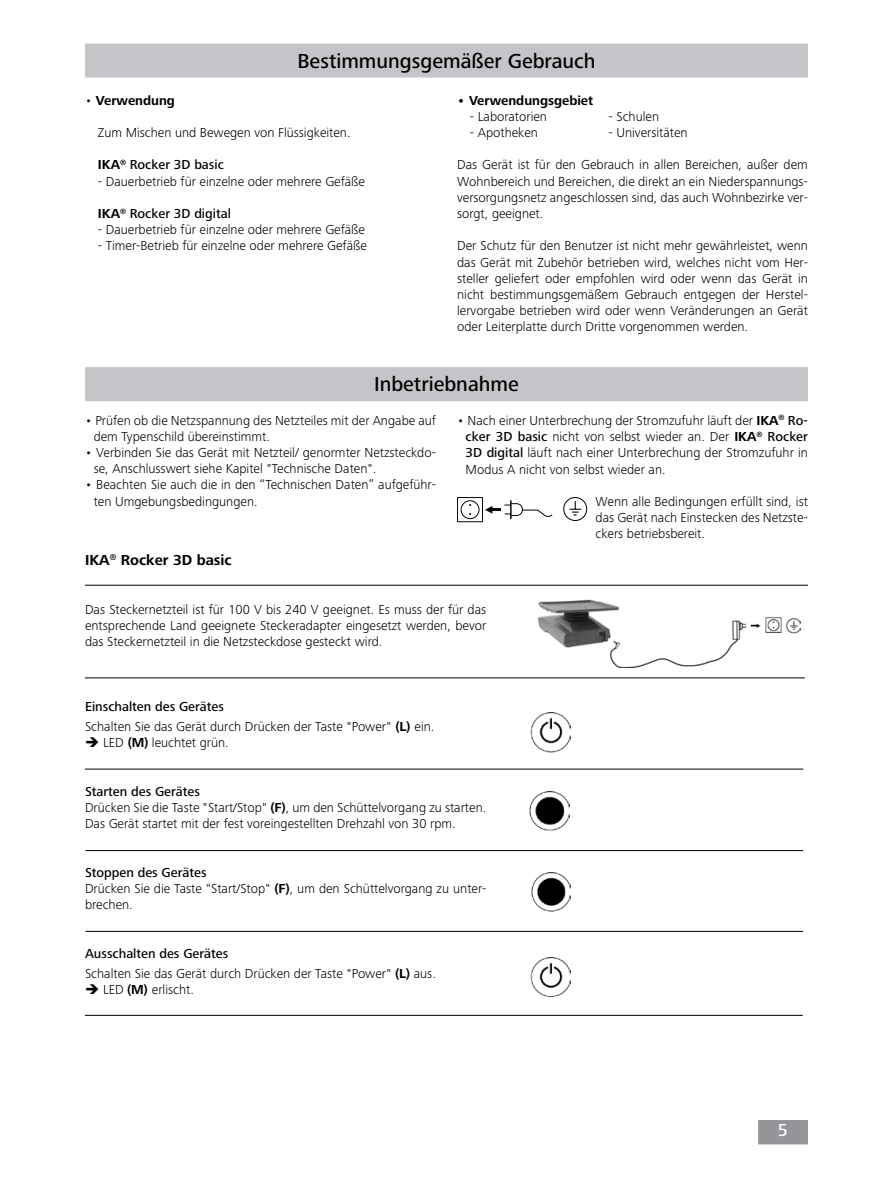
<style>
.page{position:relative;width:893px;height:1187px;background:#fff}
.page>*{position:absolute;margin:0;border:0;box-sizing:border-box;transform-origin:0 0}
.t1{font:500 21px "Frutiger Next IKA";color:#000}
.t2{font:500 18px "Frutiger Next IKA";color:#fff}
.t3{font:700 15px "Frutiger Next IKA";color:#000}
.t4{font:300 13.5px/16.2px "Frutiger Next IKA";color:#000}
.t5{font:500 13.5px "Frutiger Next IKA";color:#000}
.t6{font:700 13.5px "Frutiger Next IKA";color:#000}
.s1{font-weight:300}
.s2{font-weight:700}
.s3{font-weight:500}
</style>
<div class="page">
<div style="left:758px;top:1119px;width:50px;height:25px;background:#959498;border:2px solid #68676c"></div>
<div style="left:86px;top:44px;width:721px;height:33px;background:#c3c5c8"></div>
<div style="left:85px;top:43px;width:723px;height:35px;border:2px solid #c3c5c8"></div>
<div style="left:86px;top:368px;width:721px;height:32px;background:#c3c5c8"></div>
<div style="left:85px;top:367px;width:723px;height:34px;border:2px solid #c3c5c8"></div>
<div style="left:563px;top:497px;width:24px;height:24px;border:1px solid #000;border-radius:50%"></div>
<svg style="left:569px;top:501px;width:12px;height:14px"></svg>
<svg style="left:457px;top:497px;width:96px;height:25px"></svg>
<img style="left:537px;top:599px;width:263px;height:68px">
<img style="left:529px;top:791px;width:40px;height:40px">
<img style="left:530px;top:712px;width:40px;height:41px">
<hr style="left:85px;top:677px;width:720px;height:1px;background:#000">
<hr style="left:85px;top:585px;width:723px;height:1px;background:#000">
<hr style="left:86px;top:850px;width:717px;height:1px;background:#000">
<hr style="left:86px;top:931px;width:717px;height:1px;background:#000">
<img style="left:531px;top:872px;width:39px;height:40px">
<hr style="left:85px;top:768px;width:718px;height:1px;background:#000">
<hr style="left:85px;top:1014px;width:718px;height:1px;background:#000">
<img style="left:530px;top:957px;width:40px;height:41px">
<h1 class="t1" style="left:297px;top:49px;width:300px">Bestimmungsgemäßer Gebrauch</h1>
<p class="t6" style="left:457px;top:92px;width:138px">• Verwendungsgebiet</p>
<p class="t4" style="left:470px;top:108px;width:79px">- Laboratorien</p>
<p class="t4" style="left:609px;top:108px;width:52px">- Schulen</p>
<p class="t4" style="left:470px;top:124px;width:70px">- Apotheken</p>
<p class="t4" style="left:609px;top:124px;width:81px">- Universitäten</p>
<p class="t4" style="left:457px;top:157px;width:352px;text-align:justify">Das Gerät ist für den Gebrauch in allen Bereichen, außer dem Wohnbereich und Bereichen, die direkt an ein Niederspannungs&shy;versorgungsnetz angeschlossen sind, das auch Wohnbezirke ver&shy;sorgt, geeignet.</p>
<p class="t4" style="left:457px;top:238px;width:352px;text-align:justify">Der Schutz für den Benutzer ist nicht mehr gewährleistet, wenn das Gerät mit Zubehör betrieben wird, welches nicht vom Her&shy;steller geliefert oder empfohlen wird oder wenn das Gerät in nicht bestimmungsgemäßem Gebrauch entgegen der Herstel&shy;lervorgabe betrieben wird oder wenn Veränderungen an Gerät oder Leiterplatte durch Dritte vorgenommen werden.</p>
<p class="t6" style="left:85px;top:92px;width:91px"><span class="s1">•</span> Verwendung</p>
<p class="t4" style="left:98px;top:124px;width:254px">Zum Mischen und Bewegen von Flüssigkeiten.</p>
<p class="t5" style="left:98px;top:157px;width:127px"><span class="s2">IKA</span><sup>®</sup> Rocker 3D basic</p>
<p class="t4" style="left:98px;top:173px;width:268px">- Dauerbetrieb für einzelne oder mehrere Gefäße</p>
<p class="t5" style="left:98px;top:206px;width:134px"><span class="s2">IKA</span><sup>®</sup> Rocker 3D digital</p>
<p class="t4" style="left:98px;top:222px;width:268px">- Dauerbetrieb für einzelne oder mehrere Gefäße</p>
<p class="t4" style="left:98px;top:238px;width:270px">- Timer-Betrieb für einzelne oder mehrere Gefäße</p>
<h1 class="t1" style="left:374px;top:372px;width:146px">Inbetriebnahme</h1>
<p class="t4" style="left:466px;top:412px;width:344px;text-align:justify;text-indent:-9px">• Nach einer Unterbrechung der Stromzufuhr läuft der <span class="s2">IKA</span><sup>®</sup> <span class="s3">Ro&shy;cker 3D basic</span> nicht von selbst wieder an. Der <span class="s2">IKA</span><sup>®</sup> <span class="s3">Rocker 3D digital</span> läuft nach einer Unterbrechung der Stromzufuhr in Modus A nicht von selbst wieder an.</p>
<p class="t4" style="left:596px;top:493px;width:214px;text-align:justify">Wenn alle Bedingungen erfüllt sind, ist das Gerät nach Einstecken des Netzste&shy;ckers betriebsbereit.</p>
<p class="t4" style="left:94px;top:412px;width:344px;text-indent:-9px">• Prüfen ob die Netzspannung des Netzteiles mit der Angabe auf dem Typenschild übereinstimmt.</p>
<p class="t4" style="left:94px;top:444px;width:344px;text-indent:-9px">• Verbinden Sie das Gerät mit Netzteil/ genormter Netzsteckdo&shy;se, Anschlusswert siehe Kapitel "Technische Daten".</p>
<p class="t4" style="left:94px;top:477px;width:344px;text-indent:-9px">• Beachten Sie auch die in den “Technischen Daten” aufgeführ&shy;ten Umgebungsbedingungen.</p>
<p class="t3" style="left:85px;top:551px;width:148px">IKA<sup>®</sup> Rocker 3D basic</p>
<p class="t4" style="left:85px;top:601px;width:403px;text-align:justify">Das Steckernetzteil ist für 100 V bis 240 V geeignet. Es muss der für das entsprechende Land geeignete Steckeradapter eingesetzt werden, bevor das Steckernetzteil in die Netzsteckdose gesteckt wird.</p>
<p class="t4" style="left:85px;top:696px;width:351px;line-height:19.8px"><span class="s3">Einschalten des Gerätes<br></span>Schalten Sie das Gerät durch Drücken der Taste "Power" <span class="s2">(L)</span> ein.</p>
<p class="t4" style="left:85px;top:734px;width:145px">➔ LED <span class="s2">(M)</span> leuchtet grün.</p>
<p class="t4" style="left:85px;top:783px;width:403px"><span class="s3">Starten des Gerätes<br></span>Drücken Sie die Taste "Start/Stop" <span class="s2">(F)</span>, um den Schüttelvorgang zu starten.<br>Das Gerät startet mit der fest voreingestellten Drehzahl von 30 rpm.</p>
<p class="t4" style="left:85px;top:864px;width:403px"><span class="s3">Stoppen des Gerätes<br></span>Drücken Sie die Taste "Start/Stop" <span class="s2">(F)</span>, um den Schüttelvorgang zu unter&shy;brechen.</p>
<p class="t4" style="left:85px;top:943px;width:352px;line-height:19.8px"><span class="s3">Ausschalten des Gerätes<br></span>Schalten Sie das Gerät durch Drücken der Taste "Power" <span class="s2">(L)</span> aus.</p>
<p class="t4" style="left:85px;top:981px;width:110px">➔ LED <span class="s2">(M)</span> erlischt.</p>
<h2 class="t2" style="left:778px;top:1119px;width:12px">5</h2>
</div>
